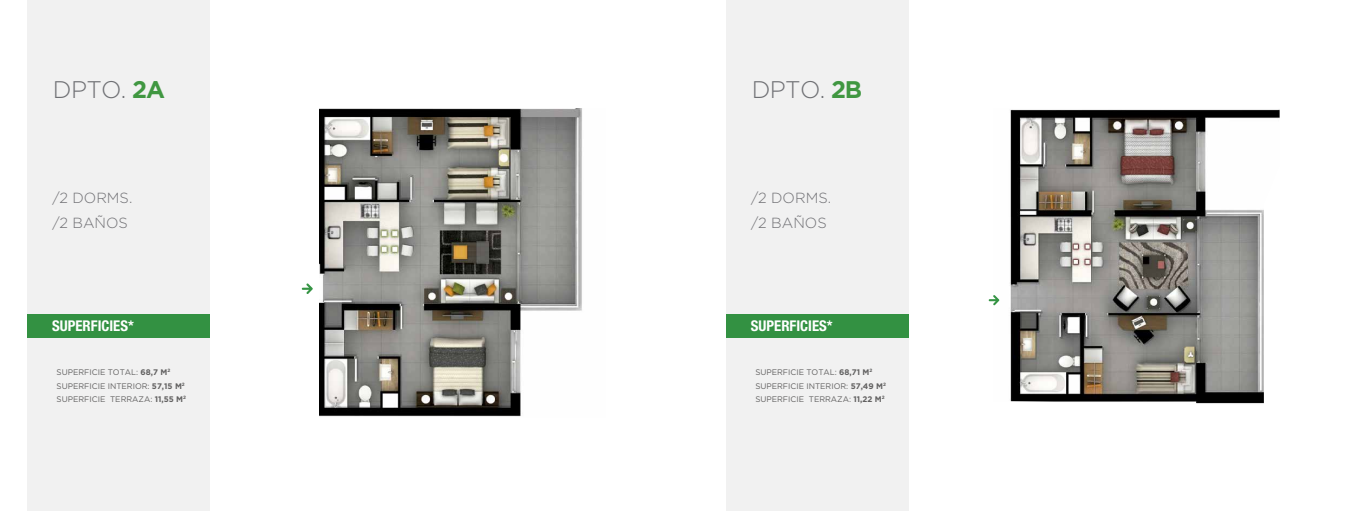
<style>
.page{position:relative;width:1361px;height:511px;background:#fff}
.page>*{position:absolute;margin:0;border:0;box-sizing:border-box;transform-origin:0 0}
.t1{font:300 24px "Gotham Pro";letter-spacing:-.03em;color:#6f7074}
.t2{font:700 condensed 14.77px "Helvetica Neue";color:#fff}
.t3{font:300 14.62px/25px "Gotham Pro";color:#707074}
.t4{font:8.1px/13.5px "Gotham Pro";color:#616060}
.s1{font-weight:700;color:#409741}
.s2{font-weight:700}
</style>
<div class="page">
<div style="left:28px;top:0;width:182px;height:510px;background:#f1f1f1"></div>
<div style="left:28px;top:314px;width:182px;height:23px;background:#339142"></div>
<img style="left:319px;top:109px;width:263px;height:308px">
<svg style="left:302px;top:283px;width:11px;height:11px"></svg>
<div style="left:726px;top:0;width:183px;height:510px;background:#f1f1f1"></div>
<div style="left:726px;top:314px;width:183px;height:23px;background:#339142"></div>
<img style="left:993px;top:109px;width:287px;height:295px">
<svg style="left:988px;top:295px;width:11px;height:10px"></svg>
<h1 class="t1" style="left:53px;top:76px;width:114px">DPTO. <span class="s1">2A</span></h1>
<h1 class="t1" style="left:751px;top:76px;width:112px">DPTO. <span class="s1">2B</span></h1>
<h3 class="t3" style="left:52px;top:185px;width:81px">/2 DORMS. /2 BAÑOS</h3>
<h3 class="t3" style="left:751px;top:185px;width:81px">/2 DORMS. /2 BAÑOS</h3>
<h2 class="t2" style="left:52px;top:317px;width:83px">SUPERFICIES*</h2>
<h2 class="t2" style="left:751px;top:317px;width:83px">SUPERFICIES*</h2>
<p class="t4" style="left:57px;top:365px;width:131px">SUPERFICIE TOTAL: <span class="s2">68,7 M</span><sup>2<br></sup>SUPERFICIE INTERIOR: <span class="s2">57,15 M</span><sup>2<br></sup>SUPERFICIE TERRAZA: <span class="s2">11,55 M</span><sup>2</sup></p>
<p class="t4" style="left:755px;top:365px;width:132px">SUPERFICIE TOTAL: <span class="s2">68,71 M</span><sup>2<br></sup>SUPERFICIE INTERIOR: <span class="s2">57,49 M</span><sup>2<br></sup>SUPERFICIE TERRAZA: <span class="s2">11,22 M</span><sup>2</sup></p>
</div>
